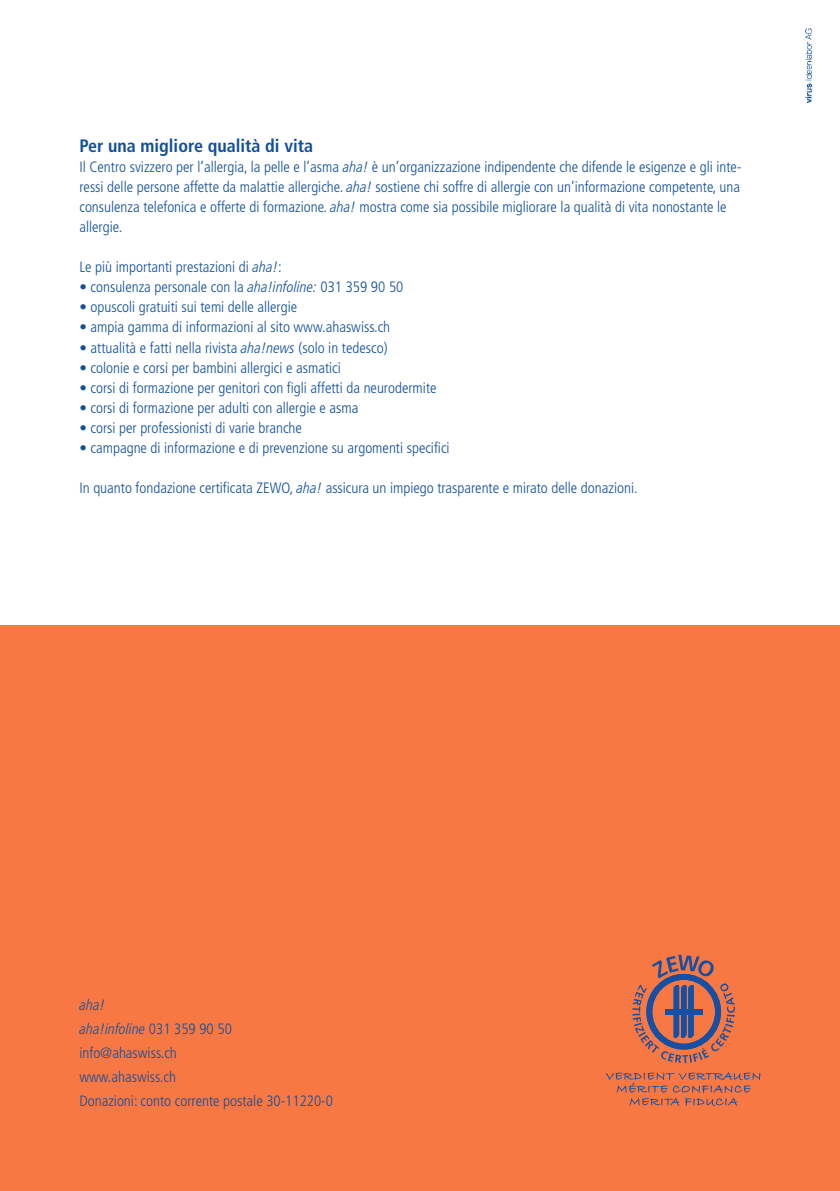
<style>
.page{position:relative;width:840px;height:1191px;background:#fff}
.page>*{position:absolute;margin:0;border:0;box-sizing:border-box;transform-origin:0 0}
.t1{font:700 condensed 18px "Frutiger";color:#114f9c}
.t2{font:300 condensed 15px/20px "Frutiger";color:#114f9c}
.t3{font:italic 300 condensed 15px/24px "Frutiger LT Pro";color:#114f9c}
.s1{font-family:"Frutiger LT Pro";font-style:italic}
.s2{font-family:"Frutiger";font-style:normal}
</style>
<div class="page">
<div style="left:0;top:625px;width:839px;height:566px;background:#f77843"></div>
<svg style="left:632px;top:954px;width:102px;height:109px"></svg>
<svg style="left:606px;top:1072px;width:154px;height:34px"></svg>
<img style="left:805px;top:28px;width:6px;height:75px">
<p class="t1" style="left:79px;top:135px;width:235px">Per una migliore qualità di vita</p>
<p class="t2" style="left:79px;top:157px;width:663px">Il Centro svizzero per l’allergia, la pelle e l’asma <span class="s1">aha!</span> è un’organizzazione indipendente che difende le esigenze e gli inte&shy;ressi delle persone affette da malattie allergiche. <span class="s1">aha!</span> sostiene chi soffre di allergie con un’informazione competente, una consulenza telefonica e offerte di formazione. <span class="s1">aha!</span> mostra come sia possibile migliorare la qualità di vita nonostante le allergie.</p>
<p class="t2" style="left:79px;top:257px;width:203px">Le più importanti prestazioni di <span class="s1">aha!</span>:</p>
<p class="t2" style="left:79px;top:277px;width:325px">• consulenza personale con la <span class="s1">aha!infoline:</span> 031 359 90 50</p>
<p class="t2" style="left:79px;top:297px;width:219px">• opuscoli gratuiti sui temi delle allergie</p>
<p class="t2" style="left:79px;top:317px;width:312px">• ampia gamma di informazioni al sito www.ahaswiss.ch</p>
<p class="t2" style="left:79px;top:337px;width:309px">• attualità e fatti nella rivista <span class="s1">aha!news</span> (solo in tedesco)</p>
<p class="t2" style="left:79px;top:357px;width:263px">• colonie e corsi per bambini allergici e asmatici</p>
<p class="t2" style="left:79px;top:377px;width:358px">• corsi di formazione per genitori con figli affetti da neurodermite</p>
<p class="t2" style="left:79px;top:397px;width:280px">• corsi di formazione per adulti con allergie e asma</p>
<p class="t2" style="left:79px;top:417px;width:224px">• corsi per professionisti di varie branche</p>
<p class="t2" style="left:79px;top:437px;width:371px">• campagne di informazione e di prevenzione su argomenti specifici</p>
<p class="t2" style="left:79px;top:477px;width:559px">In quanto fondazione certificata ZEWO, <span class="s1">aha!</span> assicura un impiego trasparente e mirato delle donazioni.</p>
<p class="t3" style="left:79px;top:992px;width:154px">aha!<br>aha!infoline <span class="s2">031 359 90 50</span></p>
<p class="t2" style="left:79px;top:1041px;width:255px;line-height:24px">info@ahaswiss.ch<br>www.ahaswiss.ch<br>Donazioni: conto corrente postale 30-11220-0</p>
</div>
